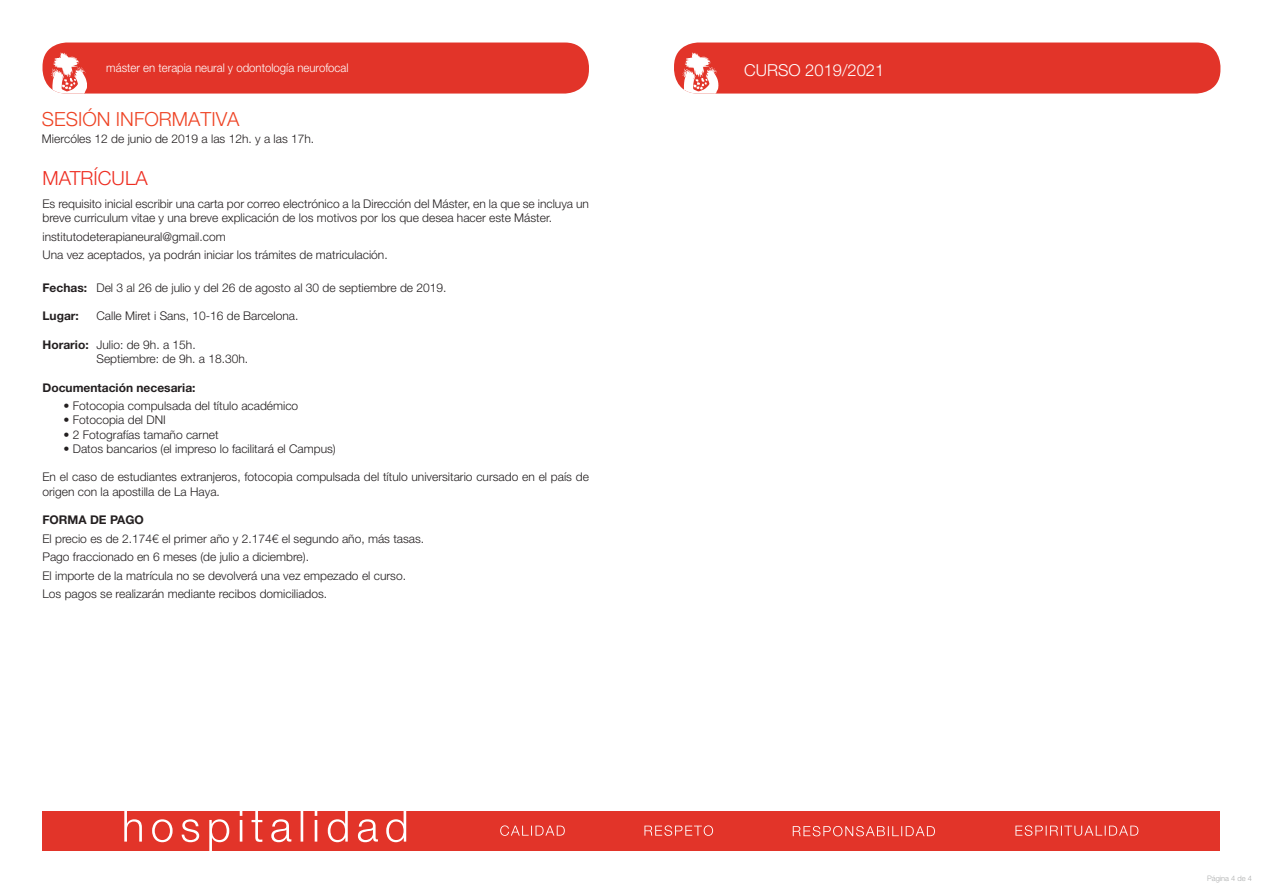
<style>
.page{position:relative;width:1263px;height:893px;background:#fff}
.page>*{position:absolute;margin:0;border:0;box-sizing:border-box;transform-origin:0 0}
.t1{font:300 19.5px "Helvetica Neue";color:#ee4324}
.t2{font:300 19.5px "Helvetica Neue";color:#ee2e22}
.t3{font:300 16.5px "Helvetica Neue";color:#fff}
.t4{font:300 12px/18.5px "Helvetica Neue";color:#231f20}
.t5{font:300 12px "Helvetica Neue";color:#fff;scale:.95 1}
.t6{font:700 12px "Helvetica Neue";color:#231f20}
.t7{font:300 7.5px "Helvetica Neue";color:#aaacac}
.s1{font-weight:700}
</style>
<div class="page">
<div style="left:43px;top:43px;width:546px;height:51px;background:#e23429;border-radius:24px"></div>
<svg style="left:51px;top:52px;width:36px;height:42px"></svg>
<div style="left:674px;top:43px;width:546px;height:51px;background:#e23429;border-radius:24px"></div>
<svg style="left:683px;top:52px;width:36px;height:42px"></svg>
<div style="left:43px;top:811px;width:1177px;height:39px;background:#e23429"></div>
<svg style="left:124px;top:811px;width:282px;height:39px"></svg>
<svg style="left:500px;top:825px;width:65px;height:11px"></svg>
<svg style="left:644px;top:825px;width:69px;height:11px"></svg>
<svg style="left:793px;top:826px;width:142px;height:10px"></svg>
<svg style="left:1015px;top:825px;width:123px;height:11px"></svg>
<p class="t5" style="left:106px;top:60px;width:256px">máster en terapia neural y odontología neurofocal</p>
<h2 class="t3" style="left:744px;top:60px;width:142px">CURSO 2019/2021</h2>
<h1 class="t1" style="left:42px;top:107px;width:199px">SESIÓN INFORMATIVA</h1>
<p class="t4" style="left:42px;top:130px;width:274px">Miercóles 12 de junio de 2019 a las 12h. y a las 17h.</p>
<h1 class="t2" style="left:43px;top:166px;width:107px">MATRÍCULA</h1>
<p class="t4" style="left:43px;top:196px;width:548px;line-height:14.2px">Es requisito inicial escribir una carta por correo electrónico a la Dirección del Máster, en la que se incluya un breve curriculum vitae y una breve explicación de los motivos por los que desea hacer este Máster.</p>
<p class="t4" style="left:43px;top:227px;width:347px">institutodeterapianeural@gmail.com<br>Una vez aceptados, ya podrán iniciar los trámites de matriculación.</p>
<p class="t4" style="left:43px;top:278px;width:405px"><span class="s1">Fechas:</span> Del 3 al 26 de julio y del 26 de agosto al 30 de septiembre de 2019.</p>
<p class="t6" style="left:43px;top:309px;width:38px">Lugar:</p>
<p class="t4" style="left:97px;top:307px;width:203px">Calle Miret i Sans, 10-16 de Barcelona.</p>
<p class="t4" style="left:97px;top:337px;width:153px;line-height:14.2px;text-indent:-54px"><span class="s1">Horario:</span> Julio: de 9h. a 15h.<br>Septiembre: de 9h. a 18.30h.</p>
<p class="t6" style="left:43px;top:380px;width:155px">Documentación necesaria:</p>
<p class="t4" style="left:64px;top:396px;width:236px">• Fotocopia compulsada del título académico</p>
<p class="t4" style="left:64px;top:411px;width:104px">• Fotocopia del DNI</p>
<p class="t4" style="left:64px;top:425px;width:157px">• 2 Fotografías tamaño carnet</p>
<p class="t4" style="left:64px;top:439px;width:274px">• Datos bancarios (el impreso lo facilitará el Campus)</p>
<p class="t4" style="left:43px;top:470px;width:548px;line-height:14.2px">En el caso de estudiantes extranjeros, fotocopia compulsada del título universitario cursado en el país de origen con la apostilla de La Haya.</p>
<p class="t6" style="left:43px;top:512px;width:103px">FORMA DE PAGO</p>
<p class="t4" style="left:43px;top:529px;width:383px">El precio es de 2.174€ el primer año y 2.174€ el segundo año, más tasas.<br>Pago fraccionado en 6 meses (de julio a diciembre).<br>El importe de la matrícula no se devolverá una vez empezado el curso.<br>Los pagos se realizarán mediante recibos domiciliados.</p>
<p class="t7" style="left:1207px;top:874px;width:46px">Página 4 de 4</p>
</div>
